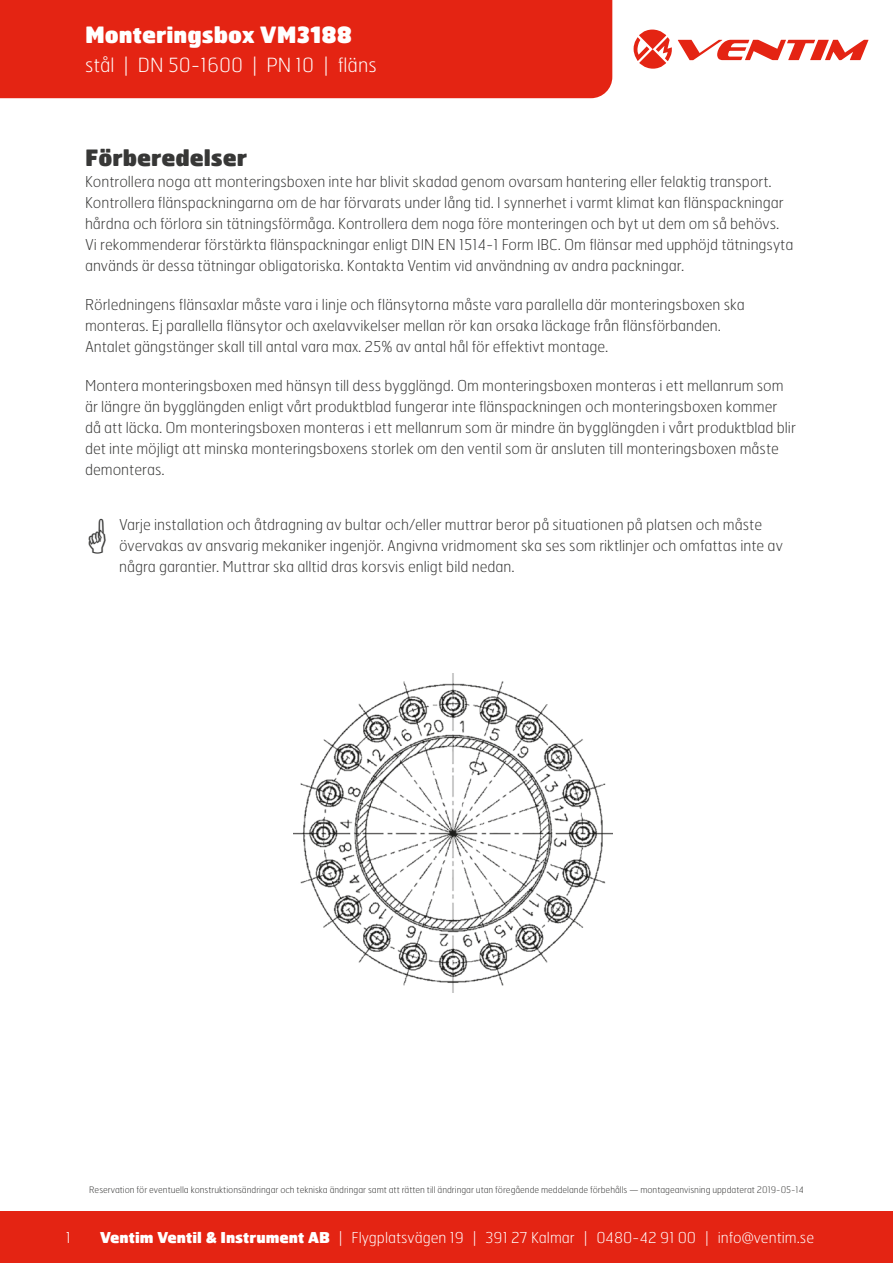
<style>
.page{position:relative;width:893px;height:1263px;background:#fff}
.page>*{position:absolute;margin:0;border:0;box-sizing:border-box;transform-origin:0 0}
.t1{font:900 22.5px "Hermes FB";color:#fff}
.t2{font:900 22.5px "Hermes FB";color:#373736}
.t3{font:100 19.5px "Hermes FB";color:#fff}
.t4{font:100 15px/21px "Hermes FB";color:#373736}
.t5{font:100 15px "Hermes FB";color:#fff}
.t6{font:100 9px "Hermes FB";color:#373736}
.s1{font-weight:900}
</style>
<div class="page">
<div style="left:0;top:1212px;width:893px;height:51px;background:#e42413"></div>
<div style="left:0;top:0;width:612px;height:98px;background:#e42413"></div>
<svg style="left:634px;top:30px;width:38px;height:39px"></svg>
<svg style="left:678px;top:40px;width:190px;height:20px"></svg>
<img style="left:294px;top:673px;width:318px;height:319px">
<h1 class="t1" style="left:85px;top:20px;width:269px">Monteringsbox VM3188</h1>
<h2 class="t3" style="left:85px;top:52px;width:293px">stål | DN 50-1600 | PN 10 | fläns</h2>
<h1 class="t2" style="left:85px;top:143px;width:163px">Förberedelser</h1>
<p class="t4" style="left:85px;top:171px;width:710px">Kontrollera noga att monteringsboxen inte har blivit skadad genom ovarsam hantering eller felaktig transport.<br>Kontrollera flänspackningarna om de har förvarats under lång tid. I synnerhet i varmt klimat kan flänspackningar hårdna och förlora sin tätningsförmåga. Kontrollera dem noga före monteringen och byt ut dem om så behövs.<br>Vi rekommenderar förstärkta flänspackningar enligt DIN EN 1514-1 Form IBC. Om flänsar med upphöjd tätningsyta används är dessa tätningar obligatoriska. Kontakta Ventim vid användning av andra packningar.</p>
<p class="t4" style="left:85px;top:294px;width:661px">Rörledningens flänsaxlar måste vara i linje och flänsytorna måste vara parallella där monteringsboxen ska monteras. Ej parallella flänsytor och axelavvikelser mellan rör kan orsaka läckage från flänsförbanden.<br>Antalet gängstänger skall till antal vara max. 25% av antal hål för effektivt montage.</p>
<p class="t4" style="left:85px;top:375px;width:712px">Montera monteringsboxen med hänsyn till dess bygglängd. Om monteringsboxen monteras i ett mellanrum som är längre än bygglängden enligt vårt produktblad fungerar inte flänspackningen och monteringsboxen kommer då att läcka. Om monteringsboxen monteras i ett mellanrum som är mindre än bygglängden i vårt produktblad blir det inte möjligt att minska monteringsboxens storlek om den ventil som är ansluten till monteringsboxen måste demonteras.</p>
<p class="t4" style="left:119px;top:514px;width:665px">Varje installation och åtdragning av bultar och/eller muttrar beror på situationen på platsen och måste övervakas av ansvarig mekaniker ingenjör. Angivna vridmoment ska ses som riktlinjer och omfattas inte av några garantier. Muttrar ska alltid dras korsvis enligt bild nedan.</p>
<p class="t5" style="left:66px;top:1228px;width:7px">1</p>
<p class="t6" style="left:89px;top:1184px;width:716px">Reservation för eventuella konstruktionsändringar och tekniska ändringar samt att rätten till ändringar utan föregående meddelande förbehålls — montageanvisning uppdaterat 2019-05-14</p>
<p class="t5" style="left:100px;top:1228px;width:716px"><span class="s1">Ventim Ventil &amp; Instrument AB</span> | Flygplatsvägen 19 | 391 27 Kalmar | 0480-42 91 00 | info@ventim.se</p>
</div>
